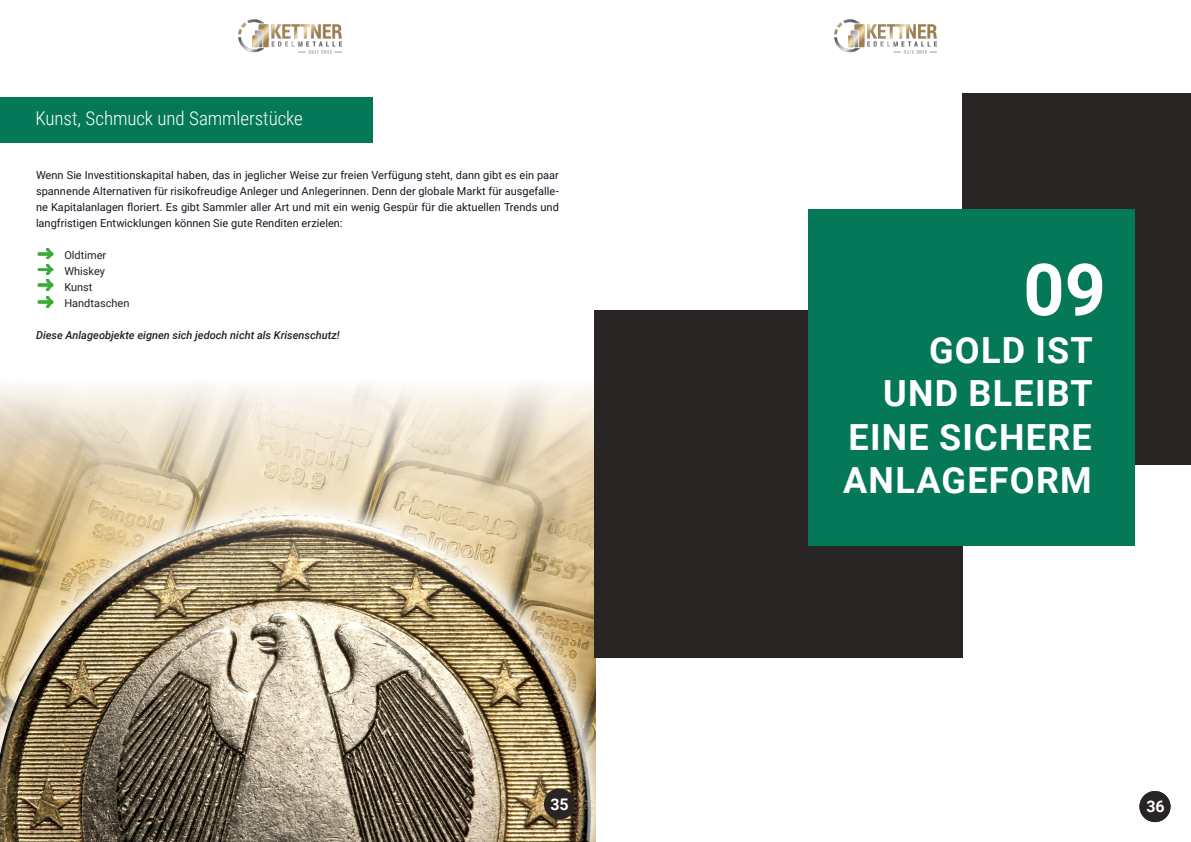
<style>
.page{position:relative;width:1191px;height:842px;background:#fff}
.page>*{position:absolute;margin:0;border:0;box-sizing:border-box;transform-origin:0 0}
.t1{font:700 72px "Roboto";color:#fff}
.t2{font:700 36px "Roboto";letter-spacing:.035em;color:#fff}
.t3{font:300 19px "Roboto Condensed";letter-spacing:-.005em;color:#fff}
.t4{font:700 16px "Roboto";color:#fff}
.t5{font:11px/16px "Roboto";letter-spacing:.005em;color:#101620;text-align:justify}
.t6{font:italic 500 11px "Roboto";color:#231f20}
.t7{font:11px "Roboto";color:#231f20}
</style>
<div class="page">
<img style="left:239px;top:20px;width:102px;height:34px">
<div style="left:0;top:97px;width:373px;height:45px;background:#047857"></div>
<img style="left:0;top:383px;width:595px;height:459px">
<img style="left:37px;top:248px;width:17px;height:11px">
<img style="left:37px;top:264px;width:17px;height:11px">
<img style="left:37px;top:279px;width:17px;height:29px">
<div style="left:544px;top:788px;width:31px;height:31px;background:#292524;border-radius:50%"></div>
<div style="left:962px;top:94px;width:229px;height:371px;background:#292524"></div>
<div style="left:594px;top:310px;width:368px;height:348px;background:#292524"></div>
<div style="left:808px;top:209px;width:326px;height:337px;background:#047857"></div>
<img style="left:834px;top:20px;width:102px;height:34px">
<div style="left:1139px;top:791px;width:31px;height:31px;background:#292524;border-radius:50%"></div>
<p class="t3" style="left:35px;top:105px;width:269px">Kunst, Schmuck und Sammlerstücke</p>
<p class="t5" style="left:36px;top:166px;width:524px">Wenn Sie Investitionskapital haben, das in jeglicher Weise zur freien Verfügung steht, dann gibt es ein paar spannende Alternativen für risikofreudige Anleger und Anlegerinnen. Denn der globale Markt für ausgefalle&shy;ne Kapitalanlagen floriert. Es gibt Sammler aller Art und mit ein wenig Gespür für die aktuellen Trends und langfristigen Entwicklungen können Sie gute Renditen erzielen:</p>
<p class="t7" style="left:64px;top:247px;width:43px">Oldtimer</p>
<p class="t7" style="left:64px;top:263px;width:42px">Whiskey</p>
<p class="t7" style="left:64px;top:279px;width:30px">Kunst</p>
<p class="t7" style="left:64px;top:295px;width:67px">Handtaschen</p>
<p class="t6" style="left:36px;top:327px;width:305px">Diese Anlageobjekte eignen sich jedoch nicht als Krisenschutz!</p>
<p class="t4" style="left:550px;top:793px;width:20px">35</p>
<p class="t1" style="left:1023px;top:239px;width:84px">09</p>
<p class="t2" style="left:929px;top:325px;width:165px">GOLD IST</p>
<p class="t2" style="left:883px;top:368px;width:211px">UND BLEIBT</p>
<p class="t2" style="left:848px;top:412px;width:245px">EINE SICHERE</p>
<p class="t2" style="left:843px;top:455px;width:250px">ANLAGEFORM</p>
<p class="t4" style="left:1146px;top:795px;width:20px">36</p>
</div>
